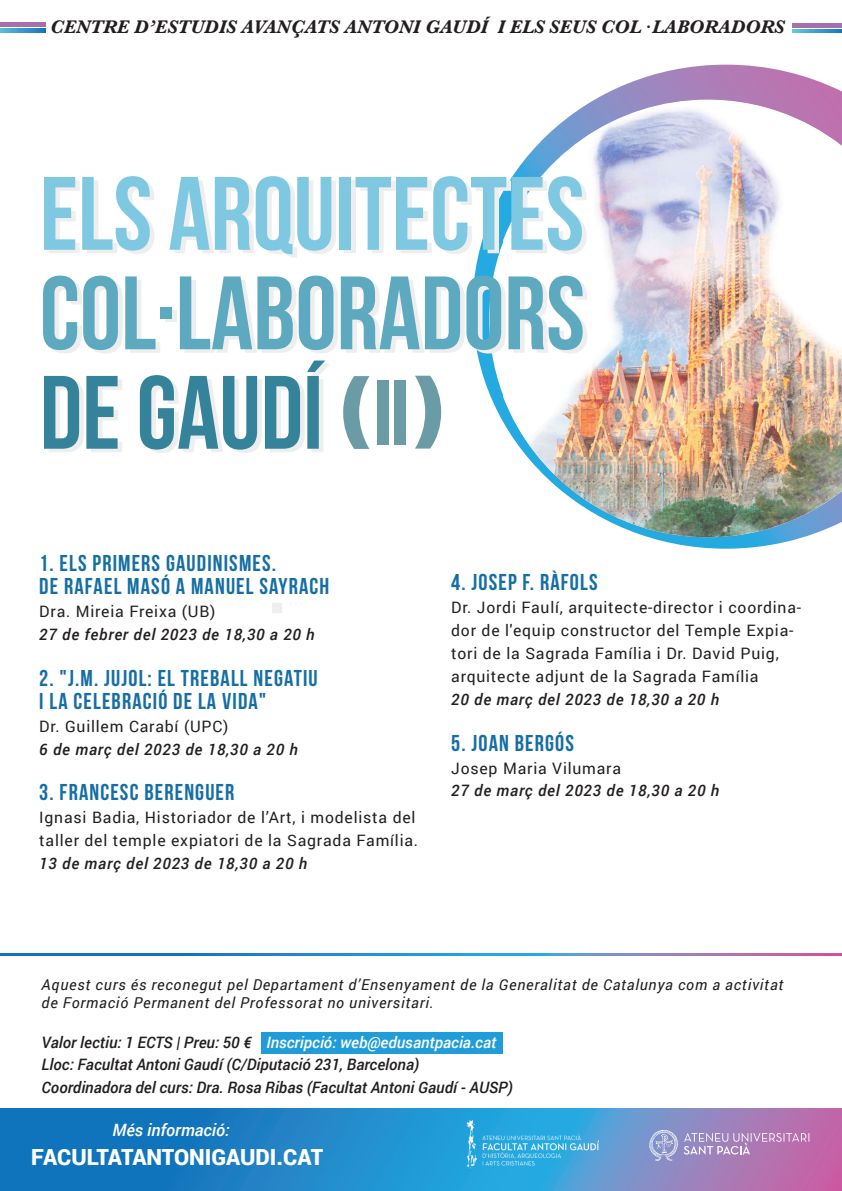
<style>
.page{position:relative;width:842px;height:1191px;background:#fff}
.page>*{position:absolute;margin:0;border:0;box-sizing:border-box;transform-origin:0 0}
.t1{font:700 22.9px/22.9px "Bebas Neue";letter-spacing:.05em;color:#156ea4}
.t2{font:900 22.2px "Roboto";letter-spacing:-.005em;color:#fff}
.t3{font:italic 700 19px "Baskerville";color:#231f20}
.t4{font:italic 500 17px "Roboto";color:#fff}
.t5{font:15.8px/22.9px "Roboto";letter-spacing:.05em;color:#231f20}
.t6{font:italic 500 15.8px/22px "Roboto";color:#231f20}
.t7{font:italic 500 15.8px "Roboto";letter-spacing:.05em;color:#231f20}
.t8{font:italic 15px/18px "Roboto";letter-spacing:.05em;color:#231f20}
.s1{color:#fff}
</style>
<div class="page">
<svg style="left:474px;top:65px;width:368px;height:484px"></svg>
<svg style="left:489px;top:100px;width:14px;height:437px"></svg>
<img style="left:503px;top:100px;width:339px;height:437px">
<hr style="left:0;top:23px;width:46px;height:4px;background:#a670ad">
<svg style="left:0;top:29px;width:46px;height:3px"></svg>
<div style="left:344px;top:180px;width:11px;height:73px;background:#edeeed"></div>
<div style="left:165px;top:311px;width:11px;height:11px;background:#edeeed"></div>
<div style="left:272px;top:603px;width:9px;height:9px;background:#edeeed"></div>
<svg style="left:44px;top:176px;width:110px;height:78px"></svg>
<svg style="left:169px;top:176px;width:167px;height:82px"></svg>
<div style="left:339px;top:177px;width:12px;height:73px;background:#7fc8e1"></div>
<svg style="left:356px;top:176px;width:231px;height:78px"></svg>
<svg style="left:43px;top:276px;width:117px;height:77px"></svg>
<div style="left:161px;top:307px;width:11px;height:11px;background:#5da9bf"></div>
<svg style="left:180px;top:276px;width:407px;height:77px"></svg>
<svg style="left:44px;top:376px;width:78px;height:76px"></svg>
<svg style="left:140px;top:360px;width:189px;height:93px"></svg>
<svg style="left:0;top:1108px;width:842px;height:83px;background:#3f83c3"></svg>
<img style="left:461px;top:1118px;width:138px;height:57px">
<svg style="left:649px;top:1130px;width:29px;height:30px"></svg>
<svg style="left:684px;top:1133px;width:125px;height:21px;background:#b790c2"></svg>
<svg style="left:0;top:953px;width:842px;height:2px;background:#4884c4"></svg>
<div style="left:377px;top:380px;width:11px;height:64px;background:#6b9ba5"></div>
<svg style="left:343px;top:376px;width:26px;height:73px"></svg>
<svg style="left:415px;top:376px;width:26px;height:72px"></svg>
<div style="left:395px;top:380px;width:11px;height:64px;background:#6b9ba5"></div>
<hr style="left:792px;top:23px;width:50px;height:4px;background:#a670ad">
<svg style="left:792px;top:29px;width:50px;height:4px"></svg>
<div style="left:262px;top:1032px;width:241px;height:22px;background:#209dd8"></div>
<p class="t3" style="left:50px;top:14px;width:736px">CENTRE D’ESTUDIS AVANÇATS ANTONI GAUDÍ I ELS SEUS COL· LABORADORS</p>
<h1 class="t1" style="left:39px;top:551px;width:292px">1. ELS PRIMERS GAUDINISMES.<br>DE RAFAEL MASÓ A MANUEL SAYRACH</h1>
<p class="t5" style="left:39px;top:599px;width:178px">Dra. Mireia Freixa (UB)</p>
<p class="t7" style="left:39px;top:623px;width:277px">27 de febrer del 2023 de 18,30 a 20 h</p>
<h1 class="t1" style="left:39px;top:666px;width:280px">2. "J.M. JUJOL: EL TREBALL NEGATIU<br>I LA CELEBRACIÓ DE LA VIDA"</h1>
<p class="t5" style="left:39px;top:714px;width:190px">Dr. Guillem Carabí (UPC)</p>
<p class="t7" style="left:39px;top:738px;width:260px">6 de març del 2023 de 18,30 a 20 h</p>
<h1 class="t1" style="left:39px;top:780px;width:197px">3. FRANCESC BERENGUER</h1>
<p class="t5" style="left:39px;top:805px;width:380px">Ignasi Badia, Historiador de l’Art, i modelista del taller del temple expiatori de la Sagrada Família.</p>
<p class="t7" style="left:39px;top:852px;width:269px">13 de març del 2023 de 18,30 a 20 h</p>
<h1 class="t1" style="left:451px;top:570px;width:148px">4. JOSEP F. RÀFOLS</h1>
<p class="t5" style="left:451px;top:595px;width:351px">Dr. Jordi Faulí, arquitecte-director i coordina&shy;dor de l'equip constructor del Temple Expia&shy;tori de la Sagrada Família i Dr. David Puig, arquitecte adjunt de la Sagrada Família</p>
<p class="t7" style="left:451px;top:688px;width:269px">20 de març del 2023 de 18,30 a 20 h</p>
<h1 class="t1" style="left:451px;top:731px;width:124px">5. JOAN BERGÓS</h1>
<p class="t5" style="left:451px;top:756px;width:171px">Josep Maria Vilumara</p>
<p class="t7" style="left:451px;top:779px;width:269px">27 de març del 2023 de 18,30 a 20 h</p>
<p class="t8" style="left:42px;top:975px;width:743px">Aquest curs és reconegut pel Departament d’Ensenyament de la Generalitat de Catalunya com a activitat de Formació Permanent del Professorat no universitari.</p>
<p class="t6" style="left:42px;top:1031px;width:473px">Valor lectiu: 1 ECTS | Preu: 50 € <span class="s1">Inscripció: web@edusantpacia.cat<br></span>Lloc: Facultat Antoni Gaudí (C/Diputació 231, Barcelona)<br>Coordinadora del curs: Dra. Rosa Ribas (Facultat Antoni Gaudí - AUSP)</p>
<p class="t4" style="left:112px;top:1117px;width:119px">Més informació:</p>
<h2 class="t2" style="left:31px;top:1141px;width:294px">FACULTATANTONIGAUDI.CAT</h2>
</div>
